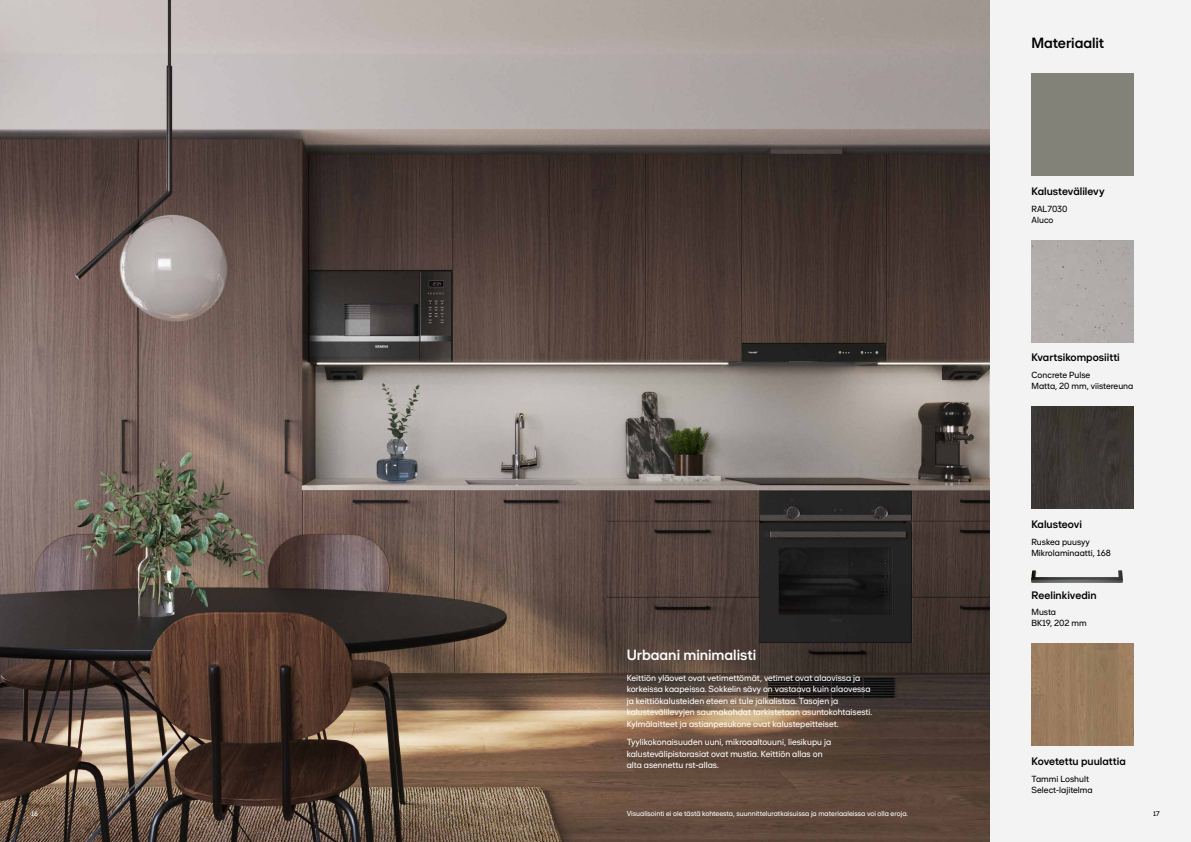
<style>
.page{position:relative;width:1191px;height:842px;background:#fff}
.page>*{position:absolute;margin:0;border:0;box-sizing:border-box;transform-origin:0 0}
.t1{font:500 15px "Shape Sans";letter-spacing:-.005em;color:#fff}
.t2{font:500 15px "Shape Sans";letter-spacing:-.005em;color:#000}
.t3{font:500 11px "Shape Sans";color:#000}
.t4{font:9px/11.5px "Shape Sans";color:#fff}
.t5{font:9px/11px "Shape Sans";color:#000}
.t6{font:7.3px "Shape Sans";color:#fff}
.t7{font:7px "Shape Sans Display";color:#fff}
.t8{font:7px "Shape Sans Display";color:#000}
</style>
<div class="page">
<div style="left:989px;top:0;width:202px;height:842px;background:#f3f3f3"></div>
<img style="left:1031px;top:643px;width:102px;height:102px">
<div style="left:1031px;top:240px;width:102px;height:102px;background:#b1aca9"></div>
<img style="left:0;top:0;width:989px;height:842px">
<img style="left:1031px;top:407px;width:102px;height:102px">
<img style="left:1031px;top:571px;width:91px;height:11px">
<div style="left:1031px;top:74px;width:102px;height:102px;background:#828279"></div>
<h1 class="t2" style="left:1031px;top:34px;width:74px">Materiaalit</h1>
<p class="t3" style="left:1031px;top:185px;width:75px">Kalustevälilevy</p>
<p class="t5" style="left:1031px;top:203px;width:37px">RAL7030<br>Aluco</p>
<p class="t3" style="left:1031px;top:351px;width:90px">Kvartsikomposiitti</p>
<p class="t5" style="left:1031px;top:369px;width:103px">Concrete Pulse<br>Matta, 20 mm, viistereuna</p>
<h1 class="t1" style="left:626px;top:646px;width:131px">Urbaani minimalisti</h1>
<p class="t4" style="left:626px;top:671px;width:247px">Keittiön yläovet ovat vetimettömät, vetimet ovat alaovissa ja korkeissa kaapeissa. Sokkelin sävy on vastaava kuin alaovessa ja keittiökalusteiden eteen ei tule jalkalistaa. Tasojen ja kalustevälilevyjen saumakohdat tarkistetaan asuntokohtaisesti.<br>Kylmälaitteet ja astianpesukone ovat kalustepeitteiset.</p>
<p class="t4" style="left:626px;top:736px;width:206px">Tyylikokonaisuuden uuni, mikroaaltouuni, liesikupu ja kalustevälipistorasiat ovat mustia. Keittiön allas on alta asennettu rst-allas.</p>
<p class="t3" style="left:1031px;top:518px;width:52px">Kalusteovi</p>
<p class="t5" style="left:1031px;top:536px;width:81px">Ruskea puusyy<br>Mikrolaminaatti, 168</p>
<p class="t3" style="left:1031px;top:588px;width:67px">Reelinkivedin</p>
<p class="t5" style="left:1031px;top:606px;width:57px">Musta<br>BK19, 202 mm</p>
<p class="t3" style="left:1031px;top:754px;width:96px">Kovetettu puulattia</p>
<p class="t5" style="left:1031px;top:773px;width:63px">Tammi Loshult<br>Select-lajitelma</p>
<p class="t7" style="left:31px;top:809px;width:8px">16</p>
<p class="t6" style="left:626px;top:809px;width:283px">Visualisointi ei ole tästä kohteesta, suunnitteluratkaisuissa ja materiaaleissa voi olla eroja.</p>
<p class="t8" style="left:1153px;top:809px;width:8px">17</p>
</div>
